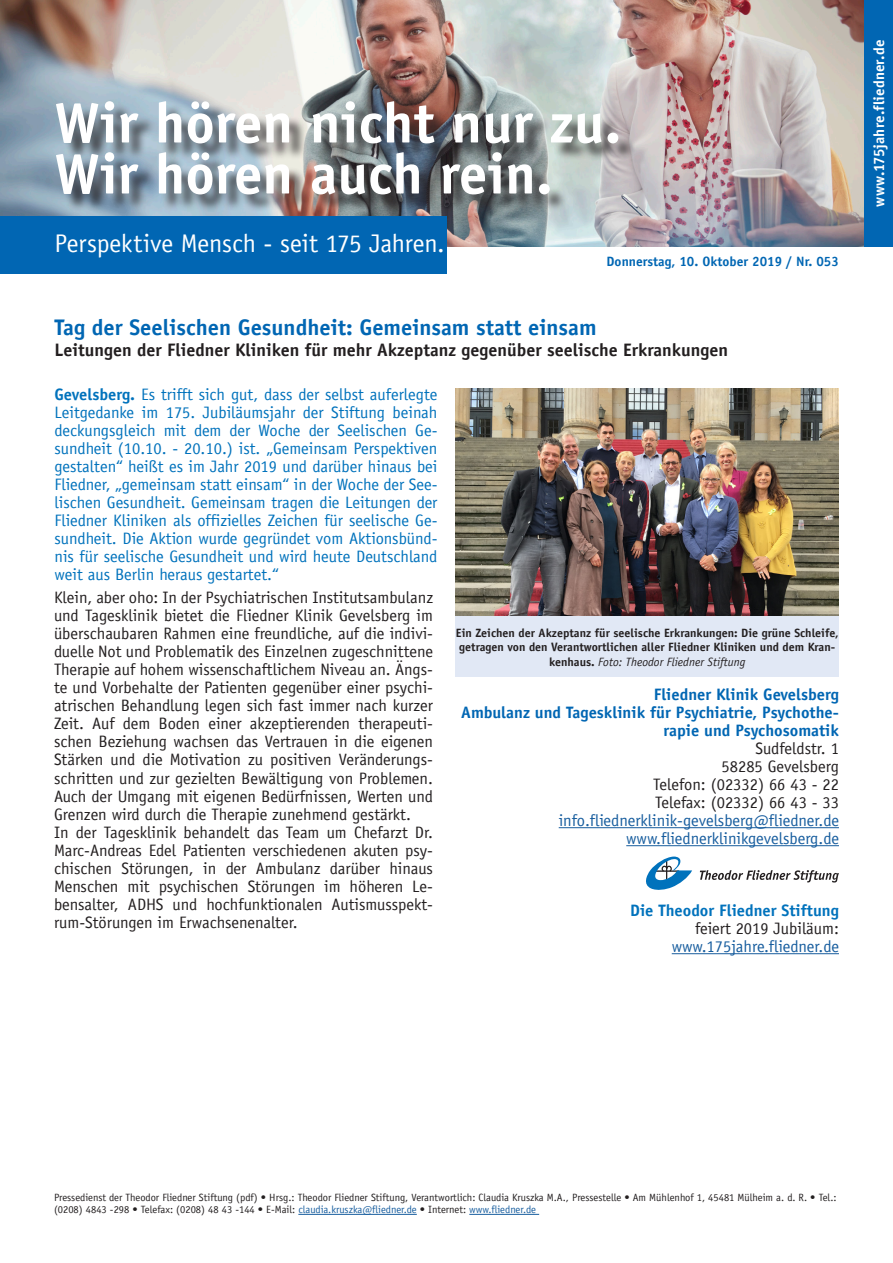
<style>
.page{position:relative;width:893px;height:1263px;background:#fff}
.page>*{position:absolute;margin:0;border:0;box-sizing:border-box;transform-origin:0 0}
.t1{font:700 57px "Officina Sans";color:#fff}
.t2{font:25.5px "Officina Sans";letter-spacing:-.005em;color:#fff}
.t3{font:700 22.5px "Officina Sans";color:#0166b3}
.t4{font:700 18px "Officina Sans";color:#231f20}
.t5{font:16.5px/18px "Officina Sans";color:#231f20;text-align:justify}
.t6{font:16.5px/18px "Officina Sans";color:#0072bc;text-align:justify}
.t7{font:16.5px "Officina Sans";color:#175d9e}
.t8{font:700 16.5px/18px "Officina Sans";color:#0166b3;text-align:right}
.t9{font:700 16.5px "Officina Sans";color:#0072bc}
.t10{font:700 15px "Officina Sans";letter-spacing:.005em;color:#fff}
.t11{font:700 13.5px "Officina Sans";color:#0166b3}
.t12{font:700 12px/14.4px "Officina Sans";color:#231f20;text-align:center}
.t13{font:10.5px/12.6px "Officina Sans";color:#231f20}
.s1{font-weight:700}
.s2{font-weight:400;font-style:italic}
.s3{color:#175d9e}
</style>
<div class="page">
<img style="left:0;top:0;width:864px;height:247px">
<hr style="left:559px;top:827px;width:280px;height:1px;background:#175d9e">
<hr style="left:626px;top:845px;width:213px;height:1px;background:#175d9e">
<hr style="left:672px;top:953px;width:167px;height:1px;background:#175d9e">
<div style="left:0;top:216px;width:446px;height:58px;background:#0166b3"></div>
<div style="left:60px;top:104px;width:576px;height:109px;background:#231f20;opacity:.75"></div>
<hr style="left:298px;top:1214px;width:119px;height:1px;background:#175d9e">
<hr style="left:469px;top:1214px;width:70px;height:1px;background:#175d9e">
<div style="left:864px;top:0;width:29px;height:247px;background:#0166b3"></div>
<svg style="left:646px;top:856px;width:46px;height:34px"></svg>
<svg style="left:700px;top:870px;width:139px;height:12px"></svg>
<img style="left:456px;top:388px;width:383px;height:229px">
<div style="left:455px;top:617px;width:384px;height:60px;background:#e1e8f5"></div>
<p class="t1" style="left:54px;top:88px;width:568px">Wir hören nicht nur zu.</p>
<p class="t1" style="left:54px;top:139px;width:500px">Wir hören auch rein.</p>
<p class="t2" style="left:54px;top:228px;width:392px">Perspektive Mensch - seit 175 Jahren.</p>
<p class="t11" style="left:607px;top:253px;width:234px">Donnerstag, 10. Oktober 2019 / Nr. 053</p>
<p class="t3" style="left:54px;top:313px;width:543px">Tag der Seelischen Gesundheit: Gemeinsam statt einsam</p>
<p class="t4" style="left:54px;top:339px;width:675px">Leitungen der Fliedner Kliniken für mehr Akzeptanz gegenüber seelische Erkrankungen</p>
<p class="t6" style="left:54px;top:386px;width:384px"><span class="s1">Gevelsberg.</span> Es trifft sich gut, dass der selbst auferlegte Leitgedanke im 175. Jubiläumsjahr der Stiftung beinah deckungsgleich mit dem der Woche der Seelischen Ge&shy;sundheit (10.10. - 20.10.) ist. „Gemeinsam Perspektiven gestalten“ heißt es im Jahr 2019 und darüber hinaus bei Fliedner, „gemeinsam statt einsam“ in der Woche der See&shy;lischen Gesundheit. Gemeinsam tragen die Leitungen der Fliedner Kliniken als offizielles Zeichen für seelische Ge&shy;sundheit. Die Aktion wurde gegründet vom Aktionsbünd&shy;nis für seelische Gesundheit und wird heute Deutschland weit aus Berlin heraus gestartet.“</p>
<p class="t5" style="left:54px;top:589px;width:381px">Klein, aber oho: In der Psychiatrischen Institutsambulanz und Tagesklinik bietet die Fliedner Klinik Gevelsberg im überschaubaren Rahmen eine freundliche, auf die indivi&shy;duelle Not und Problematik des Einzelnen zugeschnittene Therapie auf hohem wissenschaftlichem Niveau an. Ängs&shy;te und Vorbehalte der Patienten gegenüber einer psychi&shy;atrischen Behandlung legen sich fast immer nach kurzer Zeit. Auf dem Boden einer akzeptierenden therapeuti&shy;schen Beziehung wachsen das Vertrauen in die eigenen Stärken und die Motivation zu positiven Veränderungs&shy;schritten und zur gezielten Bewältigung von Problemen.<br>Auch der Umgang mit eigenen Bedürfnissen, Werten und Grenzen wird durch die Therapie zunehmend gestärkt.</p>
<p class="t5" style="left:54px;top:823px;width:381px">In der Tagesklinik behandelt das Team um Chefarzt Dr.<br>Marc-Andreas Edel Patienten verschiedenen akuten psy&shy;chischen Störungen, in der Ambulanz darüber hinaus Menschen mit psychischen Störungen im höheren Le&shy;bensalter, ADHS und hochfunktionalen Autismusspekt&shy;rum-Störungen im Erwachsenenalter.</p>
<p class="t12" style="left:456px;top:625px;width:384px">Ein Zeichen der Akzeptanz für seelische Erkrankungen: Die grüne Schleife, getragen von den Verantwortlichen aller Fliedner Kliniken und dem Kran&shy;kenhaus. <span class="s2">Foto: Theodor Fliedner Stiftung</span></p>
<p class="t8" style="left:654px;top:685px;width:187px">Fliedner Klinik Gevelsberg</p>
<p class="t8" style="left:461px;top:703px;width:379px">Ambulanz und Tagesklinik für Psychiatrie, Psychothe&shy;rapie und Psychosomatik</p>
<p class="t5" style="left:755px;top:739px;width:85px">Sudfeldstr. 1</p>
<p class="t5" style="left:722px;top:757px;width:119px">58285 Gevelsberg</p>
<p class="t5" style="left:653px;top:775px;width:187px">Telefon: (02332) 66 43 - 22</p>
<p class="t5" style="left:655px;top:793px;width:185px">Telefax: (02332) 66 43 - 33</p>
<p class="t7" style="left:559px;top:810px;width:282px">info.fliednerklinik-gevelsberg@fliedner.de</p>
<p class="t7" style="left:626px;top:828px;width:214px">www.fliednerklinikgevelsberg.de</p>
<p class="t9" style="left:630px;top:900px;width:210px">Die Theodor Fliedner Stiftung</p>
<p class="t5" style="left:695px;top:919px;width:145px">feiert 2019 Jubiläum:</p>
<p class="t7" style="left:672px;top:936px;width:169px">www.175jahre.fliedner.de</p>
<p class="t10" style="left:870px;top:207px;width:169px;rotate:-90deg">www.175jahre.fliedner.de</p>
<p class="t13" style="left:54px;top:1191px;width:784px">Pressedienst der Theodor Fliedner Stiftung (pdf) • Hrsg.: Theodor Fliedner Stiftung, Verantwortlich: Claudia Kruszka M.A., Pressestelle • Am Mühlenhof 1, 45481 Mülheim a. d. R. • Tel.: (0208) 4843 -298 • Telefax: (0208) 48 43 -144 • E-Mail: <span class="s3">claudia.kruszka@fliedner.de</span> • Internet: <span class="s3">www.fliedner.de</span></p>
</div>
